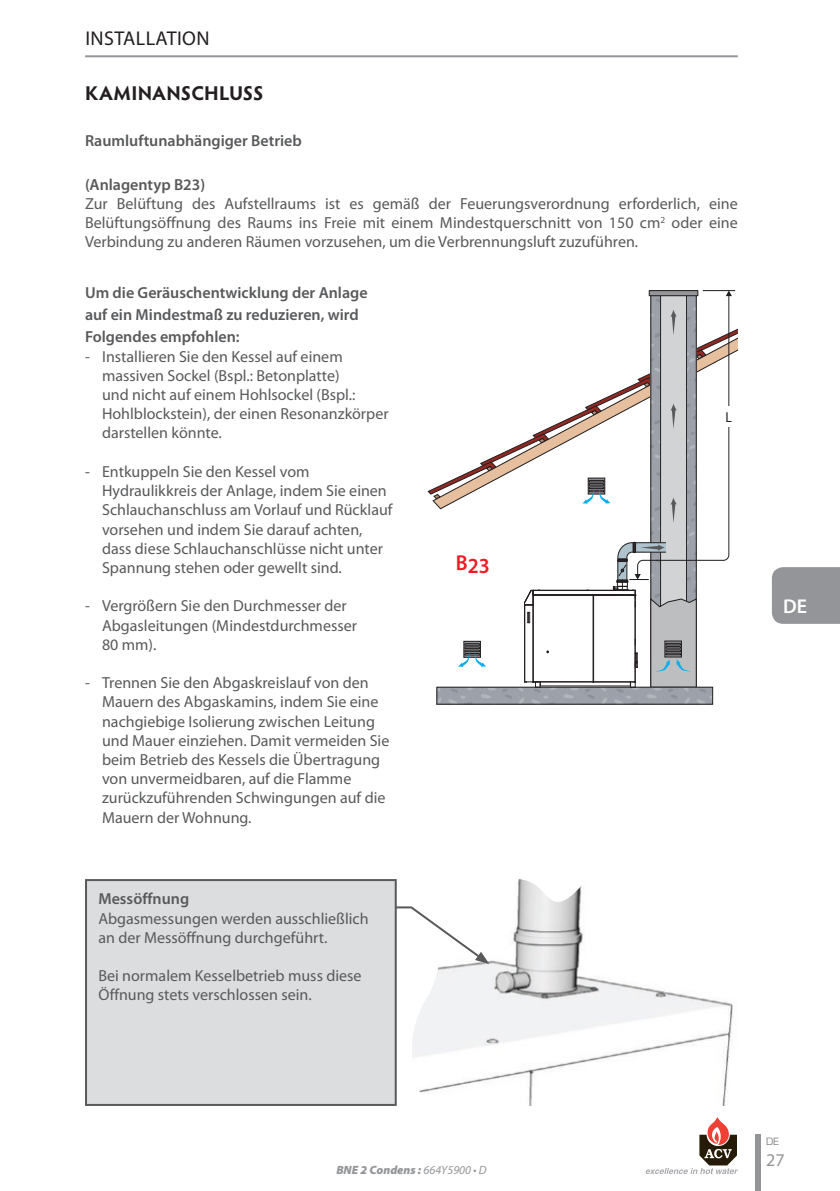
<style>
.page{position:relative;width:840px;height:1191px;background:#fff}
.page>*{position:absolute;margin:0;border:0;box-sizing:border-box;transform-origin:0 0}
.t1{font:600 21.6px "Myriad Pro";color:#ed1c24;scale:.95 1}
.t2{font:700 20px "Hypatia Sans Pro";letter-spacing:.01em;color:#231f20}
.t3{font:20px "Myriad Pro";letter-spacing:.02em;color:#231f20}
.t4{font:600 20px "Myriad Pro";color:#fff}
.t5{font:18px "Myriad Pro";color:#939598}
.t6{font:16px/19.2px "Myriad Pro";color:#58595b}
.t7{font:600 16px/22px "Myriad Pro";color:#58595b}
.t8{font:14.4px "Myriad Pro";color:#231f20;scale:.95 1}
.t9{font:italic 900 12px "Myriad Pro";color:#939598}
.t10{font:9.8px "Eurostile LT Std";color:#808285}
.s1{font-weight:400}
</style>
<div class="page">
<div style="left:771px;top:567px;width:68px;height:57px;background:#939598"></div>
<hr style="left:85px;top:55px;width:652px;height:2px;background:#939598">
<svg style="left:438px;top:689px;width:272px;height:13px;background:#9da2aa"></svg>
<svg style="left:427px;top:290px;width:310px;height:398px"></svg>
<div style="left:719px;top:407px;width:18px;height:20px;background:#fff"></div>
<img style="left:412px;top:879px;width:321px;height:227px">
<svg style="left:396px;top:905px;width:93px;height:59px"></svg>
<div style="left:86px;top:880px;width:309px;height:225px;background:#dcddde"></div>
<div style="left:85px;top:879px;width:311px;height:227px;border:2px solid #58595b"></div>
<svg style="left:645px;top:1117px;width:92px;height:57px"></svg>
<div style="left:754px;top:1134px;width:6px;height:57px;background:#939598"></div>
<p class="t3" style="left:85px;top:26px;width:126px">INSTALLATION</p>
<p class="t2" style="left:85px;top:79px;width:180px">KAMINANSCHLUSS</p>
<p class="t7" style="left:85px;top:129px;width:218px">Raumluftunabhängiger Betrieb</p>
<p class="t7" style="left:85px;top:173px;width:122px">(Anlagentyp B23)</p>
<p class="t6" style="left:85px;top:194px;width:654px;text-align:justify">Zur Belüftung des Aufstellraums ist es gemäß der Feuerungsverordnung erforderlich, eine Belüftungsöffnung des Raums ins Freie mit einem Mindestquerschnitt von 150 cm<sup>2</sup> oder eine Verbindung zu anderen Räumen vorzusehen, um die Verbrennungsluft zuzuführen.</p>
<p class="t7" style="left:85px;top:282px;width:284px">Um die Geräuschentwicklung der Anlage auf ein Mindestmaß zu reduzieren, wird<br>Folgendes empfohlen:</p>
<p class="t6" style="left:102px;top:346px;width:288px;text-indent:-17px">- Installieren Sie den Kessel auf einem massiven Sockel (Bspl.: Betonplatte)<br>und nicht auf einem Hohlsockel (Bspl.:<br>Hohlblockstein), der einen Resonanzkörper darstellen könnte.</p>
<p class="t6" style="left:102px;top:461px;width:292px;text-indent:-17px">- Entkuppeln Sie den Kessel vom Hydraulikkreis der Anlage, indem Sie einen Schlauchanschluss am Vorlauf und Rücklauf vorsehen und indem Sie darauf achten, dass diese Schlauchanschlüsse nicht unter Spannung stehen oder gewellt sind.</p>
<p class="t6" style="left:102px;top:596px;width:256px;text-indent:-17px">- Vergrößern Sie den Durchmesser der<br>Abgasleitungen (Mindestdurchmesser<br>80 mm).</p>
<p class="t6" style="left:102px;top:673px;width:289px;text-indent:-17px">- Trennen Sie den Abgaskreislauf von den Mauern des Abgaskamins, indem Sie eine nachgiebige Isolierung zwischen Leitung und Mauer einziehen. Damit vermeiden Sie beim Betrieb des Kessels die Übertragung von unvermeidbaren, auf die Flamme zurückzuführenden Schwingungen auf die Mauern der Wohnung.</p>
<p class="t7" style="left:98px;top:887px;width:92px">Messöffnung</p>
<p class="t6" style="left:98px;top:908px;width:271px">Abgasmessungen werden ausschließlich an der Messöffnung durchgeführt.</p>
<p class="t6" style="left:98px;top:966px;width:264px">Bei normalem Kesselbetrieb muss diese<br>Öffnung stets verschlossen sein.</p>
<h1 class="t1" style="left:455px;top:552px;width:37px">B23</h1>
<p class="t8" style="left:725px;top:408px;width:8px">L</p>
<p class="t4" style="left:782px;top:593px;width:25px">DE</p>
<p class="t9" style="left:336px;top:1162px;width:152px">BNE 2 Condens : <span class="s1">664Y5900 • D</span></p>
<p class="t10" style="left:765px;top:1135px;width:14px">de</p>
<p class="t5" style="left:765px;top:1149px;width:20px">27</p>
</div>
